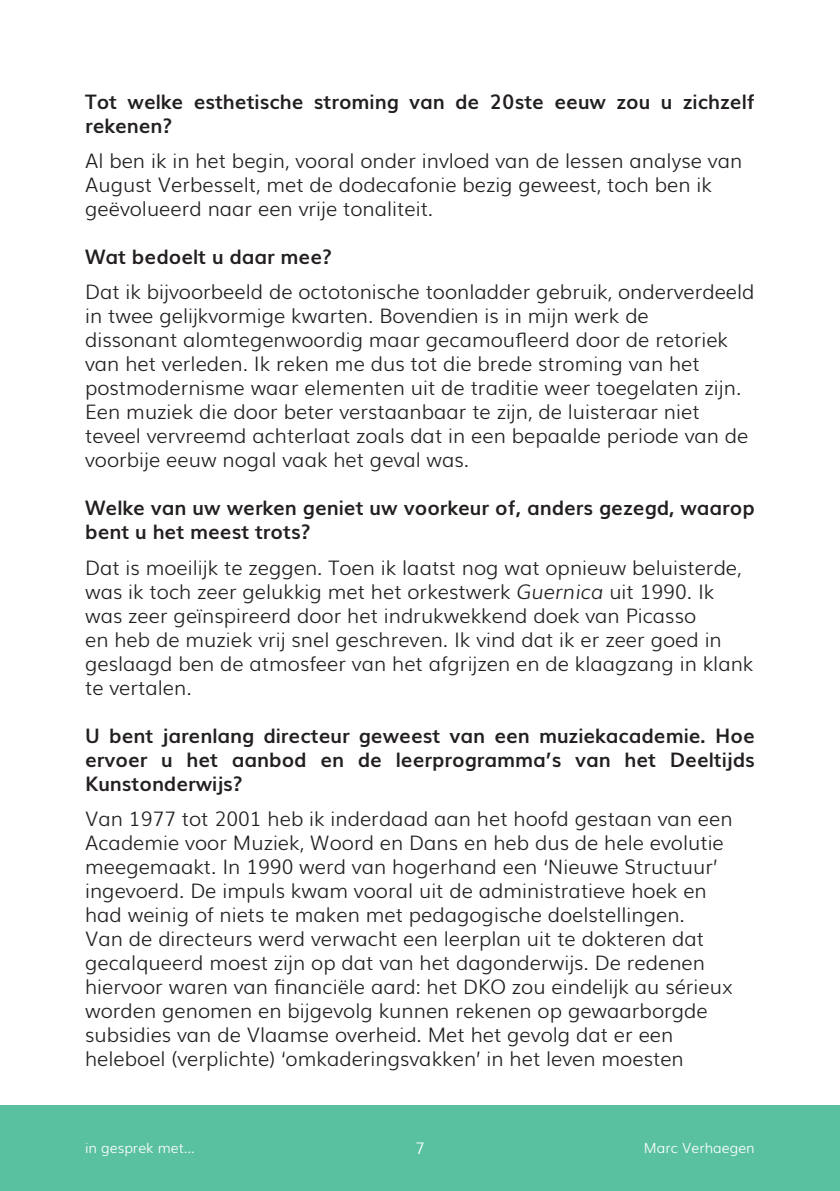
<style>
.page{position:relative;width:840px;height:1191px;background:#fff}
.page>*{position:absolute;margin:0;border:0;box-sizing:border-box;transform-origin:0 0}
.t1{font:300 20px/24px "Muli";color:#231f20}
.t2{font:700 20px/24px "Muli";color:#231f20}
.t3{font:300 16px "Muli";color:#fff}
.t4{font:300 14px "Muli";color:#fff}
.s1{font-style:italic}
</style>
<div class="page">
<div style="left:0;top:1106px;width:839px;height:85px;background:#5ac1a0"></div>
<p class="t2" style="left:85px;top:88px;width:670px">Tot welke esthetische stroming van de 20ste eeuw zou u zichzelf rekenen?</p>
<p class="t1" style="left:85px;top:147px;width:658px">Al ben ik in het begin, vooral onder invloed van de lessen analyse van<br>August Verbesselt, met de dodecafonie bezig geweest, toch ben ik geëvolueerd naar een vrije tonaliteit.</p>
<p class="t2" style="left:85px;top:243px;width:248px">Wat bedoelt u daar mee?</p>
<p class="t1" style="left:85px;top:279px;width:670px">Dat ik bijvoorbeeld de octotonische toonladder gebruik, onderverdeeld in twee gelijkvormige kwarten. Bovendien is in mijn werk de<br>dissonant alomtegenwoordig maar gecamoufleerd door de retoriek van het verleden. Ik reken me dus tot die brede stroming van het postmodernisme waar elementen uit de traditie weer toegelaten zijn.<br>Een muziek die door beter verstaanbaar te zijn, de luisteraar niet teveel vervreemd achterlaat zoals dat in een bepaalde periode van de voorbije eeuw nogal vaak het geval was.</p>
<p class="t2" style="left:85px;top:495px;width:670px">Welke van uw werken geniet uw voorkeur of, anders gezegd, waarop bent u het meest trots?</p>
<p class="t1" style="left:85px;top:554px;width:669px">Dat is moeilijk te zeggen. Toen ik laatst nog wat opnieuw beluisterde, was ik toch zeer gelukkig met het orkestwerk <span class="s1">Guernica</span> uit 1990. Ik was zeer geïnspireerd door het indrukwekkend doek van Picasso<br>en heb de muziek vrij snel geschreven. Ik vind dat ik er zeer goed in geslaagd ben de atmosfeer van het afgrijzen en de klaagzang in klank te vertalen.</p>
<p class="t2" style="left:85px;top:722px;width:670px;text-align:justify">U bent jarenlang directeur geweest van een muziekacademie. Hoe ervoer u het aanbod en de leerprogramma’s van het Deeltijds Kunstonderwijs?</p>
<p class="t1" style="left:85px;top:805px;width:648px">Van 1977 tot 2001 heb ik inderdaad aan het hoofd gestaan van een Academie voor Muziek, Woord en Dans en heb dus de hele evolutie meegemaakt. In 1990 werd van hogerhand een ‘Nieuwe Structuur’ ingevoerd. De impuls kwam vooral uit de administratieve hoek en had weinig of niets te maken met pedagogische doelstellingen.<br>Van de directeurs werd verwacht een leerplan uit te dokteren dat gecalqueerd moest zijn op dat van het dagonderwijs. De redenen hiervoor waren van financiële aard: het DKO zou eindelijk au sérieux worden genomen en bijgevolg kunnen rekenen op gewaarborgde subsidies van de Vlaamse overheid. Met het gevolg dat er een heleboel (verplichte) ‘omkaderingsvakken’ in het leven moesten</p>
<p class="t4" style="left:85px;top:1137px;width:111px">in gesprek met...</p>
<p class="t3" style="left:415px;top:1135px;width:11px">7</p>
<p class="t4" style="left:643px;top:1137px;width:112px">Marc Verhaegen</p>
</div>
